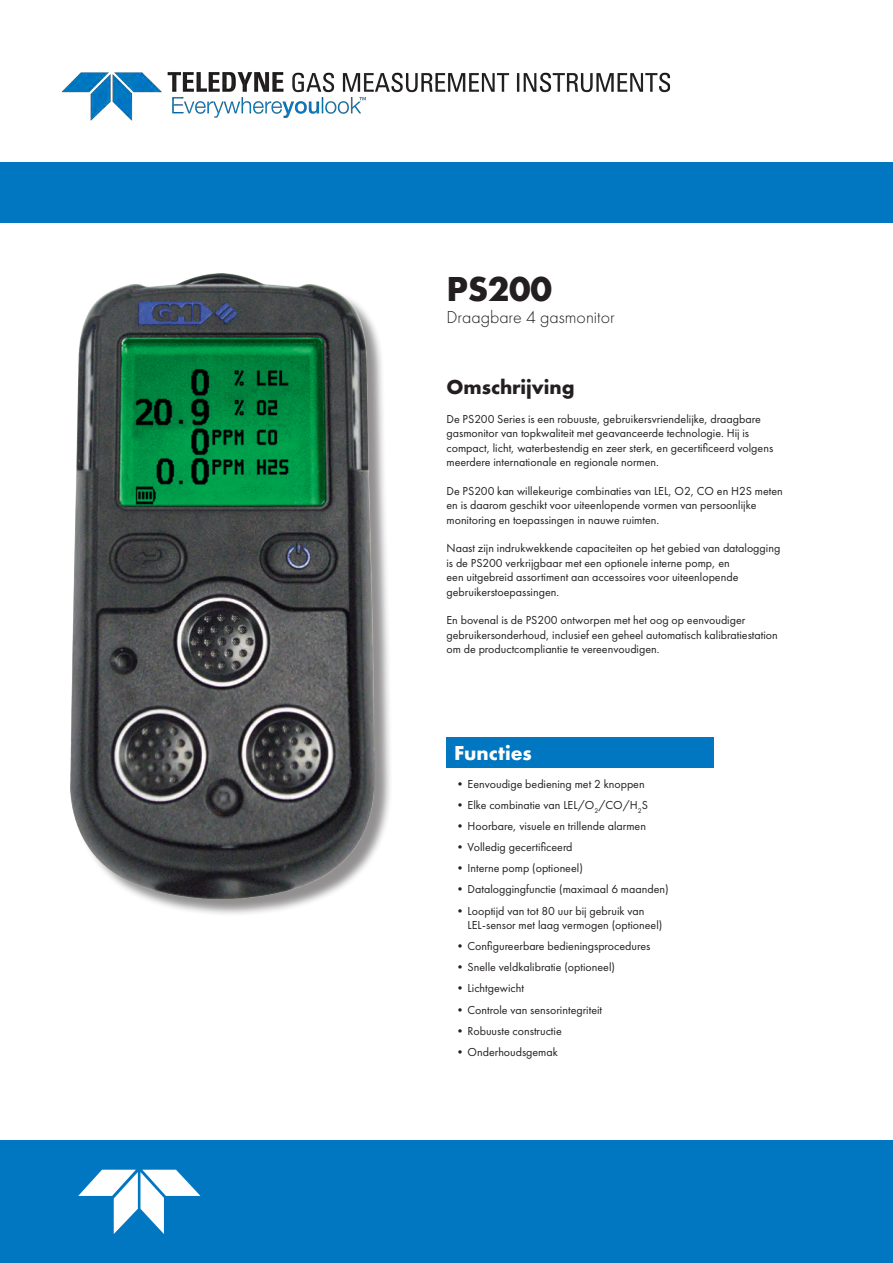
<style>
.page{position:relative;width:893px;height:1263px;background:#fff}
.page>*{position:absolute;margin:0;border:0;box-sizing:border-box;transform-origin:0 0}
.Product_Name{font:700 36px "Futura PT";letter-spacing:-.01em;color:#231f20}
.t1{font:700 21px "Futura PT";color:#231f20}
.Sub-Header-White{font:700 21px "Futura PT";color:#fff}
.t2{font:300 18px "Futura PT";color:#231f20}
.t3{font:12px/14.4px "Futura PT";color:#231f20}
</style>
<div class="page">
<div style="left:0;top:1140px;width:893px;height:123px;background:#0077c0"></div>
<div style="left:0;top:163px;width:893px;height:60px;background:#0077c0"></div>
<svg style="left:78px;top:1170px;width:122px;height:64px"></svg>
<img style="left:61px;top:72px;width:610px;height:49px">
<div style="left:73px;top:276px;width:320px;height:641px;background:#231f20;opacity:.5"></div>
<img style="left:71px;top:274px;width:304px;height:624px">
<div style="left:446px;top:737px;width:268px;height:30px;background:#0077c0"></div>
<p class="Product_Name" style="left:446px;top:266px;width:107px">PS200</p>
<p class="t2" style="left:446px;top:306px;width:170px">Draagbare 4 gasmonitor</p>
<p class="t1" style="left:446px;top:374px;width:130px">Omschrijving</p>
<p class="t3" style="left:446px;top:412px;width:328px">De PS200 Series is een robuuste, gebruikersvriendelijke, draagbare gasmonitor van topkwaliteit met geavanceerde technologie. Hij is compact, licht, waterbestendig en zeer sterk, en gecertificeerd volgens meerdere internationale en regionale normen.</p>
<p class="t3" style="left:446px;top:484px;width:338px">De PS200 kan willekeurige combinaties van LEL, O2, CO en H2S meten en is daarom geschikt voor uiteenlopende vormen van persoonlijke monitoring en toepassingen in nauwe ruimten.</p>
<p class="t3" style="left:446px;top:541px;width:335px">Naast zijn indrukwekkende capaciteiten op het gebied van datalogging is de PS200 verkrijgbaar met een optionele interne pomp, en<br>een uitgebreid assortiment aan accessoires voor uiteenlopende gebruikerstoepassingen.</p>
<p class="t3" style="left:446px;top:613px;width:333px">En bovenal is de PS200 ontworpen met het oog op eenvoudiger gebruikersonderhoud, inclusief een geheel automatisch kalibratiestation om de productcompliantie te vereenvoudigen.</p>
<p class="Sub-Header-White" style="left:454px;top:739px;width:79px">Functies</p>
<p class="t3" style="left:454px;top:776px;width:192px">•Eenvoudige bediening met 2 knoppen</p>
<p class="t3" style="left:454px;top:797px;width:195px">•Elke combinatie van LEL/O<sub>2</sub>/CO/H<sub>2</sub>S</p>
<p class="t3" style="left:454px;top:819px;width:193px">•Hoorbare, visuele en trillende alarmen</p>
<p class="t3" style="left:454px;top:840px;width:120px">•Volledig gecertificeerd</p>
<p class="t3" style="left:454px;top:861px;width:130px">•Interne pomp (optioneel)</p>
<p class="t3" style="left:454px;top:882px;width:216px">•Dataloggingfunctie (maximaal 6 maanden)</p>
<p class="t3" style="left:468px;top:903px;width:196px;text-indent:-14px">•Looptijd van tot 80 uur bij gebruik van<br>LEL-sensor met laag vermogen (optioneel)</p>
<p class="t3" style="left:454px;top:939px;width:198px">•Configureerbare bedieningsprocedures</p>
<p class="t3" style="left:454px;top:960px;width:162px">•Snelle veldkalibratie (optioneel)</p>
<p class="t3" style="left:454px;top:981px;width:71px">•Lichtgewicht</p>
<p class="t3" style="left:454px;top:1002px;width:150px">•Controle van sensorintegriteit</p>
<p class="t3" style="left:454px;top:1023px;width:109px">•Robuuste constructie</p>
<p class="t3" style="left:454px;top:1045px;width:105px">•Onderhoudsgemak</p>
</div>
